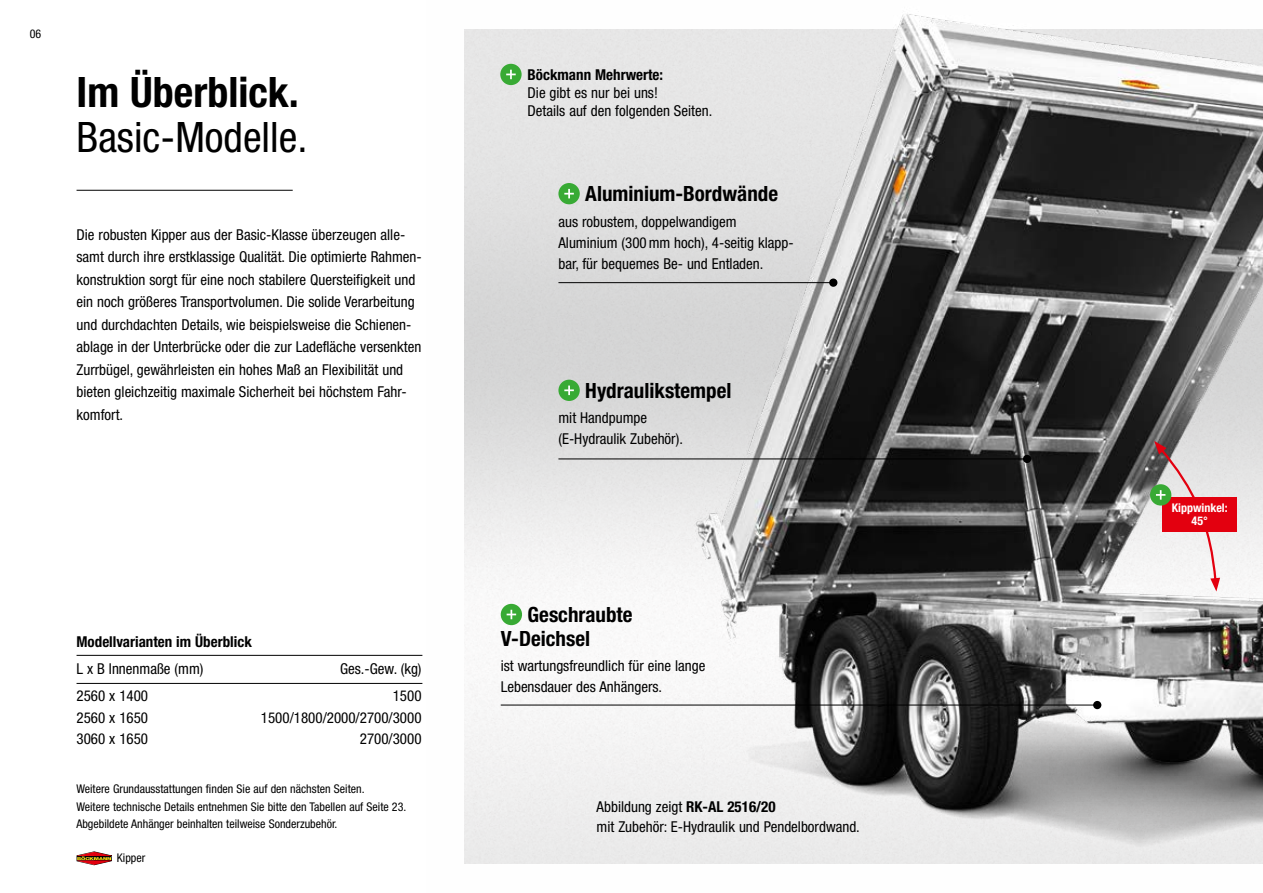
<style>
.page{position:relative;width:1263px;height:893px;background:#fff}
.page>*{position:absolute;margin:0;border:0;box-sizing:border-box;transform-origin:0 0}
.t1{font:condensed 42px "Helvetica Neue LT Std";color:#000}
.t2{font:700 condensed 42px "Helvetica Neue LT Std";color:#000}
.t3{font:700 condensed 21px/24px "Helvetica Neue LT Std";color:#000}
.t4{font:condensed 15px/22.5px "Helvetica Neue LT Std";color:#000}
.t5{font:700 condensed 15px "Helvetica Neue LT Std";color:#000}
.t6{font:condensed 12px/17.7px "Helvetica Neue LT Std";color:#000}
.t7{font:700 condensed 12px/13.5px "Helvetica Neue LT Std";color:#fff;text-align:center}
.s1{font-weight:700}
</style>
<div class="page">
<svg style="left:77px;top:851px;width:35px;height:14px"></svg>
<img style="left:464px;top:14px;width:799px;height:850px">
<div style="left:1162px;top:497px;width:75px;height:34px;background:#e3000f"></div>
<hr style="left:77px;top:655px;width:345px;height:1px;background:#000">
<hr style="left:77px;top:683px;width:345px;height:1px;background:#000">
<hr style="left:77px;top:190px;width:216px;height:1px;background:#000">
<div style="left:558px;top:380px;width:22px;height:21px;background:#38aa34;border-radius:50%"></div>
<svg style="left:564px;top:386px;width:10px;height:9px"></svg>
<div style="left:558px;top:183px;width:22px;height:21px;background:#38aa34;border-radius:50%"></div>
<svg style="left:564px;top:189px;width:10px;height:9px"></svg>
<div style="left:501px;top:604px;width:21px;height:21px;background:#38aa34;border-radius:50%"></div>
<svg style="left:507px;top:610px;width:9px;height:9px"></svg>
<hr style="left:558px;top:459px;width:469px;height:1px;background:#000">
<div style="left:1023px;top:455px;width:8px;height:8px;background:#000;border-radius:50%"></div>
<hr style="left:558px;top:282px;width:275px;height:1px;background:#000">
<div style="left:829px;top:279px;width:8px;height:8px;background:#000;border-radius:50%"></div>
<hr style="left:501px;top:705px;width:596px;height:1px;background:#000">
<div style="left:1093px;top:701px;width:8px;height:8px;background:#000;border-radius:50%"></div>
<div style="left:500px;top:64px;width:22px;height:21px;background:#38aa34;border-radius:50%"></div>
<svg style="left:506px;top:70px;width:10px;height:9px"></svg>
<div style="left:1150px;top:484px;width:21px;height:22px;background:#38aa34;border-radius:50%"></div>
<svg style="left:1154px;top:441px;width:66px;height:150px"></svg>
<p class="t6" style="left:30px;top:25px;width:13px">06</p>
<h1 class="t2" style="left:77px;top:66px;width:224px">Im Überblick.</h1>
<h1 class="t1" style="left:77px;top:112px;width:232px">Basic-Modelle.</h1>
<p class="t4" style="left:77px;top:223px;width:347px">Die robusten Kipper aus der Basic-Klasse überzeugen alle&shy;samt durch ihre erstklassige Qualität. Die optimierte Rahmen&shy;konstruktion sorgt für eine noch stabilere Quersteifigkeit und ein noch größeres Transportvolumen. Die solide Verarbeitung und durchdachten Details, wie beispielsweise die Schienen&shy;ablage in der Unterbrücke oder die zur Ladefläche versenkten Zurrbügel, gewährleisten ein hohes Maß an Flexibilität und bieten gleichzeitig maximale Sicherheit bei höchstem Fahr&shy;komfort.</p>
<p class="t5" style="left:77px;top:633px;width:177px">Modellvarianten im Überblick</p>
<p class="t4" style="left:77px;top:657px;width:128px">L x B Innenmaße (mm)</p>
<p class="t4" style="left:340px;top:657px;width:83px">Ges.-Gew. (kg)</p>
<p class="t4" style="left:77px;top:684px;width:73px">2560 x 1400</p>
<p class="t4" style="left:393px;top:684px;width:30px">1500</p>
<p class="t4" style="left:77px;top:706px;width:73px">2560 x 1650</p>
<p class="t4" style="left:261px;top:706px;width:162px">1500/1800/2000/2700/3000</p>
<p class="t4" style="left:77px;top:727px;width:73px">3060 x 1650</p>
<p class="t4" style="left:360px;top:727px;width:63px">2700/3000</p>
<p class="t6" style="left:76px;top:780px;width:331px">Weitere Grundausstattungen finden Sie auf den nächsten Seiten.<br>Weitere technische Details entnehmen Sie bitte den Tabellen auf Seite 23.<br>Abgebildete Anhänger beinhalten teilweise Sonderzubehör.</p>
<p class="t6" style="left:117px;top:849px;width:30px">Kipper</p>
<p class="t5" style="left:528px;top:66px;width:137px">Böckmann Mehrwerte:</p>
<p class="t4" style="left:528px;top:84px;width:186px;line-height:18px">Die gibt es nur bei uns!<br>Details auf den folgenden Seiten.</p>
<h2 class="t3" style="left:585px;top:182px;width:194px">Aluminium-Bordwände</h2>
<p class="t4" style="left:558px;top:211px;width:235px;line-height:21px">aus robustem, doppelwandigem<br>Aluminium (300mm hoch), 4-seitig klapp&shy;bar, für bequemes Be- und Entladen.</p>
<h2 class="t3" style="left:585px;top:378px;width:148px">Hydraulikstempel</h2>
<p class="t4" style="left:558px;top:407px;width:126px;line-height:21px">mit Handpumpe (E-Hydraulik Zubehör).</p>
<h2 class="t3" style="left:501px;top:602px;width:133px;text-indent:27px">Geschraubte<br>V-Deichsel</h2>
<p class="t4" style="left:501px;top:655px;width:206px;line-height:21px">ist wartungsfreundlich für eine lange<br>Lebensdauer des Anhängers.</p>
<p class="t4" style="left:597px;top:797px;width:265px;line-height:19.5px">Abbildung zeigt <span class="s1">RK-AL 2516/20<br></span>mit Zubehör: E-Hydraulik und Pendelbordwand.</p>
<p class="t7" style="left:1172px;top:500px;width:57px">Kippwinkel:<br>45°</p>
</div>
